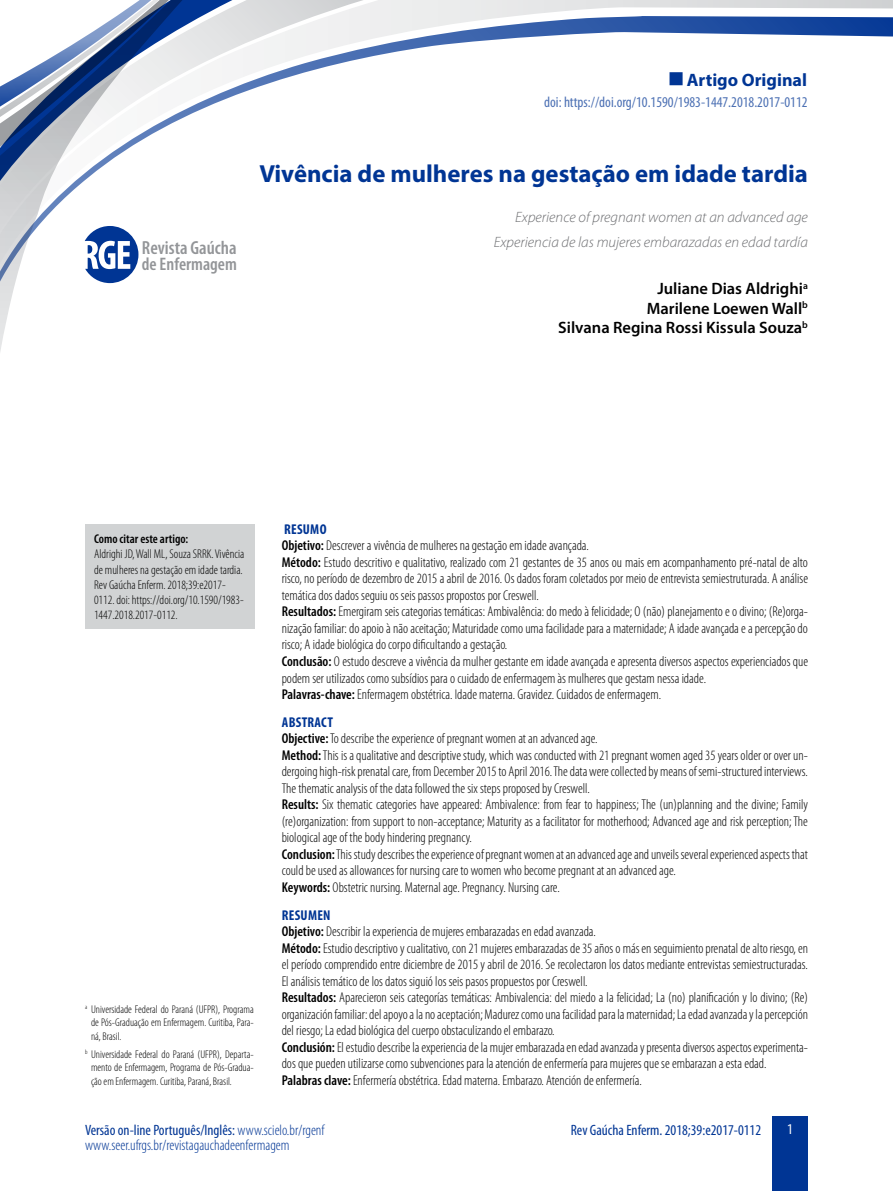
<style>
.page{position:relative;width:893px;height:1191px;background:#fff}
.page>*{position:absolute;margin:0;border:0;box-sizing:border-box;transform-origin:0 0}
.t1{font:700 24.75px "Myriad Pro";color:#003594}
.t2{font:600 condensed 19.05px "Myriad Pro";color:#939598}
.t3{font:600 condensed 18.15px "Myriad Pro";color:#939598}
.t4{font:700 18px "Myriad Pro";color:#003594}
.t5{font:600 16.5px/19.5px "Myriad Pro";color:#000;text-align:right}
.t6{font:300 condensed 15px/15px "Myriad Pro";color:#003594}
.t7{font:italic 300 15px/25px "Myriad Pro";color:#6d6e71;text-align:right}
.t8{font:condensed 15px "Myriad Pro";color:#4d71b4}
.t9{font:condensed 15px "Myriad Pro";color:#003594}
.t10{font:condensed 15px "Myriad Pro";color:#fff}
.t11{font:300 condensed 14.25px/16.5px "Myriad Pro";color:#000}
.t12{font:300 condensed 12.75px/15.3px "Myriad Pro";color:#000}
.t13{font:600 condensed 12.75px "Myriad Pro";color:#000}
.t14{font:300 condensed 11.25px/13.5px "Myriad Pro";color:#000;text-align:justify}
.s1{font-weight:700;color:#003594}
.s2{font-weight:600}
.s3{font-weight:400}
</style>
<div class="page">
<svg style="left:202px;top:0;width:691px;height:109px"></svg>
<svg style="left:0;top:0;width:202px;height:352px"></svg>
<svg style="left:85px;top:226px;width:53px;height:57px"></svg>
<div style="left:772px;top:1116px;width:36px;height:75px;background:#003594"></div>
<div style="left:85px;top:524px;width:169px;height:104px;background:#d1d3d4"></div>
<svg style="left:670px;top:72px;width:13px;height:13px"></svg>
<p class="t4" style="left:687px;top:68px;width:122px">Artigo Original</p>
<h2 class="t2" style="left:142px;top:237px;width:96px">Revista Gaúcha</h2>
<p class="t3" style="left:142px;top:254px;width:96px">de Enfermagem</p>
<p class="t8" style="left:544px;top:94px;width:265px">doi: https://doi.org/10.1590/1983-1447.2018.2017-0112</p>
<h1 class="t1" style="left:259px;top:157px;width:550px">Vivência de mulheres na gestação em idade tardia</h1>
<p class="t7" style="left:494px;top:204px;width:315px">Experience of pregnant women at an advanced age<br>Experiencia de las mujeres embarazadas en edad tardía</p>
<p class="t5" style="left:558px;top:279px;width:251px">Juliane Dias Aldrighi<sup>a<br></sup>Marilene Loewen Wall<sup>b<br></sup>Silvana Regina Rossi Kissula Souza<sup>b</sup></p>
<p class="t13" style="left:94px;top:532px;width:96px">Como citar este artigo:</p>
<p class="t12" style="left:94px;top:546px;width:152px">Aldrighi JD, Wall ML, Souza SRRK. Vivência de mulheres na gestação em idade tardia.<br>Rev Gaúcha Enferm. 2018;39:e2017- 0112. doi: https://doi.org/10.1590/1983- 1447.2018.2017-0112.</p>
<p class="t14" style="left:91px;top:1002px;width:164px;text-indent:-6px"><sup>a</sup> Universidade Federal do Paraná (UFPR), Programa de Pós-Graduação em Enfermagem. Curitiba, Para&shy;ná, Brasil.</p>
<p class="t14" style="left:91px;top:1047px;width:164px;text-indent:-6px"><sup>b</sup> Universidade Federal do Paraná (UFPR), Departa&shy;mento de Enfermagem, Programa de Pós-Gradua&shy;ção em Enfermagem. Curitiba, Paraná, Brasil.</p>
<p class="t11" style="left:282px;top:521px;width:528px"><span class="s1">RESUMO<br></span><span class="s2">Objetivo:</span> Descrever a vivência de mulheres na gestação em idade avançada.<br><span class="s2">Método:</span> Estudo descritivo e qualitativo, realizado com 21 gestantes de 35 anos ou mais em acompanhamento pré-natal de alto risco, no período de dezembro de 2015 a abril de 2016. Os dados foram coletados por meio de entrevista semiestruturada. A análise temática dos dados seguiu os seis passos propostos por Creswell.<br><span class="s2">Resultados:</span> Emergiram seis categorias temáticas: Ambivalência: do medo à felicidade; O (não) planejamento e o divino; (Re)orga&shy;nização familiar: do apoio à não aceitação; Maturidade como uma facilidade para a maternidade; A idade avançada e a percepção do risco; A idade biológica do corpo dificultando a gestação.<br><span class="s2">Conclusão:</span> O estudo descreve a vivência da mulher gestante em idade avançada e apresenta diversos aspectos experienciados que podem ser utilizados como subsídios para o cuidado de enfermagem às mulheres que gestam nessa idade.<br><span class="s2">Palavras-chave:</span> Enfermagem obstétrica. Idade materna. Gravidez. Cuidados de enfermagem.</p>
<p class="t11" style="left:282px;top:714px;width:528px"><span class="s1">ABSTRACT<br></span><span class="s2">Objective:</span> To describe the experience of pregnant women at an advanced age.<br><span class="s2">Method:</span> This is a qualitative and descriptive study, which was conducted with 21 pregnant women aged 35 years older or over un&shy;dergoing high-risk prenatal care, from December 2015 to April 2016. The data were collected by means of semi-structured interviews.<br>The thematic analysis of the data followed the six steps proposed by Creswell.<br><span class="s2">Results:</span> Six thematic categories have appeared: Ambivalence: from fear to happiness; The (un)planning and the divine; Family (re)organization: from support to non-acceptance; Maturity as a facilitator for motherhood; Advanced age and risk perception; The biological age of the body hindering pregnancy.<br><span class="s2">Conclusion:</span> This study describes the experience of pregnant women at an advanced age and unveils several experienced aspects that could be used as allowances for nursing care to women who become pregnant at an advanced age.<br><span class="s2">Keywords:</span> Obstetric nursing. Maternal age. Pregnancy. Nursing care.</p>
<p class="t11" style="left:282px;top:907px;width:528px"><span class="s1">RESUMEN<br></span><span class="s2">Objetivo:</span> Describir la experiencia de mujeres embarazadas en edad avanzada.<br><span class="s2">Método:</span> Estudio descriptivo y cualitativo, con 21 mujeres embarazadas de 35 años o más en seguimiento prenatal de alto riesgo, en el período comprendido entre diciembre de 2015 y abril de 2016. Se recolectaron los datos mediante entrevistas semiestructuradas.<br>El análisis temático de los datos siguió los seis pasos propuestos por Creswell.<br><span class="s2">Resultados:</span> Aparecieron seis categorías temáticas: Ambivalencia: del miedo a la felicidad; La (no) planificación y lo divino; (Re) organización familiar: del apoyo a la no aceptación; Madurez como una facilidad para la maternidad; La edad avanzada y la percepción del riesgo; La edad biológica del cuerpo obstaculizando el embarazo.<br><span class="s2">Conclusión:</span> El estudio describe la experiencia de la mujer embarazada en edad avanzada y presenta diversos aspectos experimenta&shy;dos que pueden utilizarse como subvenciones para la atención de enfermería para mujeres que se embarazan a esta edad.<br><span class="s2">Palabras clave:</span> Enfermería obstétrica. Edad materna. Embarazo. Atención de enfermería.</p>
<p class="t6" style="left:85px;top:1123px;width:241px"><span class="s3">Versão on-line Português/Inglês:</span> www.scielo.br/rgenf www.seer.ufrgs.br/revistagauchadeenfermagem</p>
<p class="t9" style="left:571px;top:1122px;width:192px">Rev Gaúcha Enferm. 2018;39:e2017-0112</p>
<p class="t10" style="left:787px;top:1121px;width:7px">1</p>
</div>
